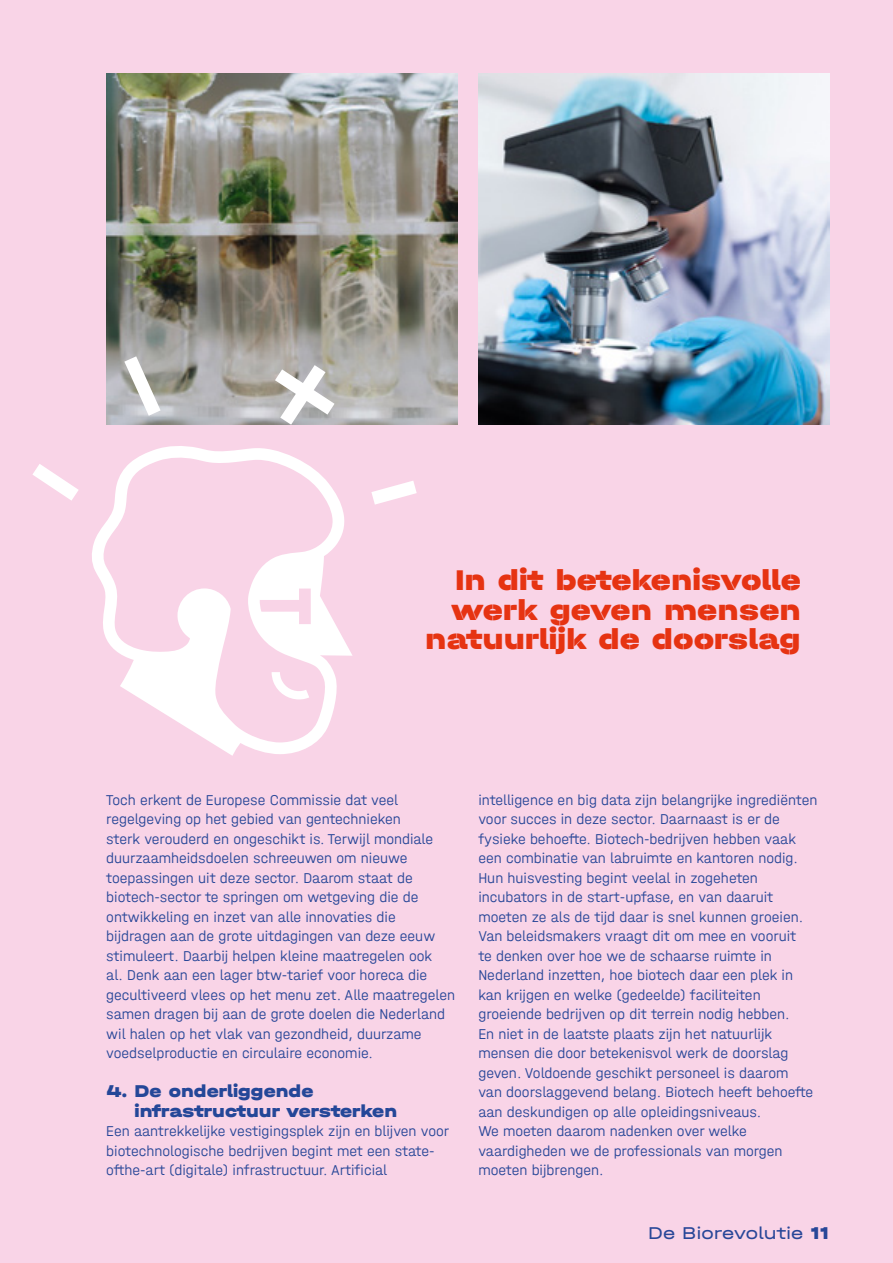
<style>
.page{position:relative;width:893px;height:1263px;background:#f9d4e7}
.page>*{position:absolute;margin:0;border:0;box-sizing:border-box;transform-origin:0 0}
.t1{font:30px/29.2px "Halvar Stncl Breit Blk Min G";color:#e63312;text-align:right}
.t2{font:900 18px/19.5px "Halvar Breit";color:#244798}
.t3{font:18px "Halvar Breit";color:#284798}
.t4{font:300 15px/19.5px "Halvar Mittel";color:#284798}
.s1{font-weight:900}
</style>
<div class="page">
<img style="left:106px;top:74px;width:351px;height:351px">
<img style="left:478px;top:74px;width:351px;height:351px">
<svg style="left:371px;top:481px;width:46px;height:24px"></svg>
<svg style="left:32px;top:464px;width:47px;height:37px"></svg>
<svg style="left:124px;top:356px;width:37px;height:60px;background:#c9cac8"></svg>
<svg style="left:275px;top:365px;width:60px;height:60px;background:#cfcfce"></svg>
<svg style="left:92px;top:446px;width:261px;height:310px"></svg>
<svg style="left:272px;top:672px;width:37px;height:27px"></svg>
<h1 class="t1" style="left:425px;top:565px;width:377px">In dit betekenisvolle werk geven mensen natuurlijk de doorslag</h1>
<p class="t4" style="left:106px;top:790px;width:350px">Toch erkent de Europese Commissie dat veel regelgeving op het gebied van gentechnieken<br>sterk verouderd en ongeschikt is. Terwijl mondiale duurzaamheidsdoelen schreeuwen om nieuwe toepassingen uit deze sector. Daarom staat de biotech-sector te springen om wetgeving die de ontwikkeling en inzet van alle innovaties die bijdragen aan de grote uitdagingen van deze eeuw stimuleert. Daarbij helpen kleine maatregelen ook<br>al. Denk aan een lager btw-tarief voor horeca die gecultiveerd vlees op het menu zet. Alle maatregelen samen dragen bij aan de grote doelen die Nederland wil halen op het vlak van gezondheid, duurzame voedselproductie en circulaire economie.</p>
<p class="t2" style="left:135px;top:1081px;width:264px;text-indent:-28px">4. De onderliggende infrastructuur versterken</p>
<p class="t4" style="left:106px;top:1121px;width:344px">Een aantrekkelijke vestigingsplek zijn en blijven voor biotechnologische bedrijven begint met een state&shy;ofthe-art (digitale) infrastructuur. Artificial</p>
<p class="t4" style="left:478px;top:790px;width:340px">intelligence en big data zijn belangrijke ingrediënten voor succes in deze sector. Daarnaast is er de fysieke behoefte. Biotech-bedrijven hebben vaak een combinatie van labruimte en kantoren nodig.<br>Hun huisvesting begint veelal in zogeheten incubators in de start-upfase, en van daaruit moeten ze als de tijd daar is snel kunnen groeien.<br>Van beleidsmakers vraagt dit om mee en vooruit<br>te denken over hoe we de schaarse ruimte in Nederland inzetten, hoe biotech daar een plek in kan krijgen en welke (gedeelde) faciliteiten groeiende bedrijven op dit terrein nodig hebben.<br>En niet in de laatste plaats zijn het natuurlijk mensen die door betekenisvol werk de doorslag geven. Voldoende geschikt personeel is daarom<br>van doorslaggevend belang. Biotech heeft behoefte aan deskundigen op alle opleidingsniveaus.<br>We moeten daarom nadenken over welke vaardigheden we de professionals van morgen moeten bijbrengen.</p>
<p class="t3" style="left:648px;top:1222px;width:183px">De Biorevolutie <span class="s1">11</span></p>
</div>
